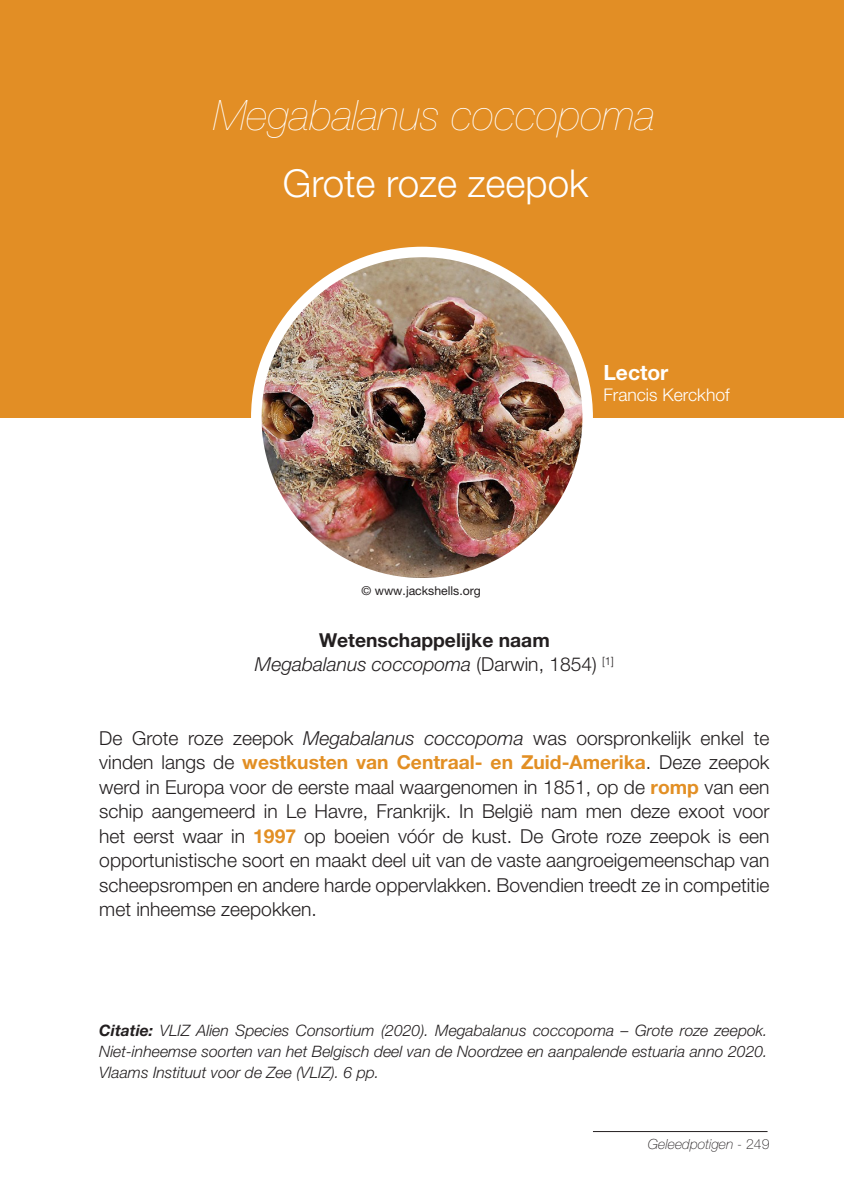
<style>
.page{position:relative;width:844px;height:1191px;background:#fff}
.page>*{position:absolute;margin:0;border:0;box-sizing:border-box;transform-origin:0 0}
.t1{font:italic 200 42px "Helvetica Neue LT Pro";color:#fff}
.t2{font:300 38.5px "Helvetica Neue LT Pro";color:#fff}
.t3{font:700 21px "Helvetica Neue LT Pro";color:#fff}
.t4{font:300 19.25px/24.5px "Helvetica Neue LT Pro";color:#231f20;text-align:justify}
.t5{font:italic 300 19.25px "Helvetica Neue LT Pro";color:#231f20}
.t6{font:700 19.25px "Helvetica Neue LT Pro";color:#231f20}
.t7{font:300 17.5px "Helvetica Neue LT Pro";color:#fff}
.t8{font:italic 300 15.75px/21px "Helvetica Neue LT Pro";color:#231f20;text-align:justify}
.t9{font:italic 100 14px "Helvetica Neue LT Pro";color:#231f20}
.t10{font:12.25px "Helvetica Neue LT Pro";color:#231f20}
.s1{font-style:normal}
.s2{font-style:italic}
.s3{font-weight:700;color:#e28f24}
.s4{font-weight:700}
</style>
<div class="page">
<div style="left:0;top:0;width:843px;height:417px;background:#e28e25"></div>
<hr style="left:592px;top:1131px;width:175px;height:1px;background:#231f20">
<img style="left:256px;top:253px;width:331px;height:324px">
<div style="left:251px;top:247px;width:341px;height:341px;border:10px solid #fff;border-radius:50%"></div>
<p class="t1" style="left:213px;top:91px;width:443px">Megabalanus coccopoma</p>
<p class="t2" style="left:283px;top:160px;width:307px">Grote roze zeepok</p>
<p class="t3" style="left:603px;top:359px;width:66px">Lector</p>
<p class="t7" style="left:603px;top:384px;width:128px">Francis Kerckhof</p>
<p class="t10" style="left:361px;top:583px;width:121px">© www.jackshells.org</p>
<p class="t6" style="left:319px;top:628px;width:232px">Wetenschappelijke naam</p>
<p class="t5" style="left:255px;top:653px;width:360px">Megabalanus coccopoma <span class="s1">(Darwin, 1854)</span> <sup>[1]</sup></p>
<p class="t4" style="left:99px;top:725px;width:671px">De Grote roze zeepok <span class="s2">Megabalanus coccopoma</span> was oorspronkelijk enkel te vinden langs de <span class="s3">westkusten van Centraal- en Zuid-Amerika</span>. Deze zeepok werd in Europa voor de eerste maal waargenomen in 1851, op de <span class="s3">romp</span> van een schip aangemeerd in Le Havre, Frankrijk. In België nam men deze exoot voor het eerst waar in <span class="s3">1997</span> op boeien vóór de kust. De Grote roze zeepok is een opportunistische soort en maakt deel uit van de vaste aangroeigemeenschap van scheepsrompen en andere harde oppervlakken. Bovendien treedt ze in competitie met inheemse zeepokken.</p>
<p class="t8" style="left:99px;top:1019px;width:669px"><span class="s4">Citatie:</span> VLIZ Alien Species Consortium (2020). Megabalanus coccopoma – Grote roze zeepok.<br>Niet-inheemse soorten van het Belgisch deel van de Noordzee en aanpalende estuaria anno 2020.<br>Vlaams Instituut voor de Zee (VLIZ). 6 pp.</p>
<p class="t9" style="left:647px;top:1136px;width:123px">Geleedpotigen <span class="s1">- 249</span></p>
</div>
